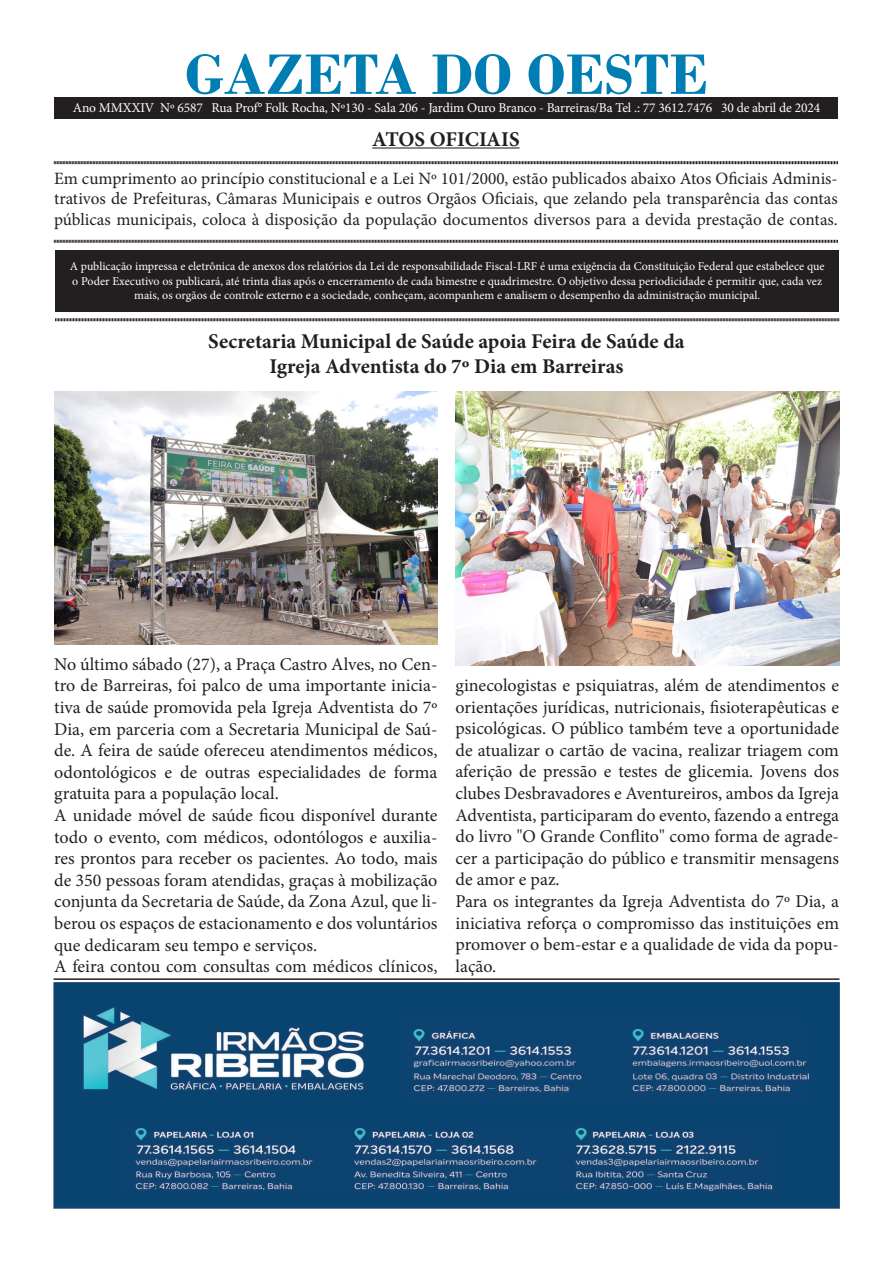
<style>
.page{position:relative;width:893px;height:1263px;background:#fff}
.page>*{position:absolute;margin:0;border:0;box-sizing:border-box;transform-origin:0 0}
.t1{font:700 60px "Bodoni";color:#007eb4}
.t2{font:700 21px "Minion Pro";color:#231f20}
.t3{font:18px/21.6px "Minion Pro";color:#231f20;text-align:justify}
.t4{font:17.25px/20.7px "Minion Pro";color:#231f20;text-align:justify}
.t5{font:13.5px "Minion Pro";letter-spacing:-.01em;color:#fff}
.t6{font:12px/14.4px "Minion Pro";color:#fff;text-align:center}
</style>
<div class="page">
<div style="left:55px;top:250px;width:784px;height:61px;background:#231f20"></div>
<hr style="left:372px;top:147px;width:148px;height:2px;background:#231f20">
<svg style="left:54px;top:161px;width:784px;height:4px;background:#908e8e"></svg>
<svg style="left:54px;top:239px;width:784px;height:4px;background:#908e8e"></svg>
<svg style="left:55px;top:318px;width:784px;height:4px;background:#908e8e"></svg>
<div style="left:54px;top:98px;width:784px;height:20px;background:#231f20"></div>
<img style="left:54px;top:392px;width:383px;height:252px">
<img style="left:455px;top:392px;width:384px;height:273px">
<hr style="left:54px;top:978px;width:785px;height:2px;background:#231f20">
<img style="left:54px;top:982px;width:785px;height:227px">
<p class="t1" style="left:185px;top:39px;width:525px">GAZETA DO OESTE</p>
<p class="t2" style="left:372px;top:124px;width:149px">ATOS OFICIAIS</p>
<p class="t4" style="left:54px;top:168px;width:785px">Em cumprimento ao princípio constitucional e a Lei Nº 101/2000, estão publicados abaixo Atos Oficiais Adminis&shy;trativos de Prefeituras, Câmaras Municipais e outros Orgãos Oficiais, que zelando pela transparência das contas públicas municipais, coloca à disposição da população documentos diversos para a devida prestação de contas.</p>
<p class="t6" style="left:70px;top:259px;width:756px">A publicação impressa e eletrônica de anexos dos relatórios da Lei de responsabilidade Fiscal-LRF é uma exigência da Constituição Federal que estabelece que o Poder Executivo os publicará, até trinta dias após o encerramento de cada bimestre e quadrimestre. O objetivo dessa periodicidade é permitir que, cada vez mais, os orgãos de controle externo e a sociedade, conheçam, acompanhem e analisem o desempenho da administração municipal.</p>
<p class="t5" style="left:73px;top:98px;width:749px">Ano MMXXIV Nº 6587 Rua Prof° Folk Rocha, Nº130 - Sala 206 - Jardim Ouro Branco - Barreiras/Ba Tel .: 77 3612.7476 30 de abril de 2024</p>
<p class="t2" style="left:208px;top:326px;width:478px">Secretaria Municipal de Saúde apoia Feira de Saúde da</p>
<p class="t2" style="left:269px;top:352px;width:356px">Igreja Adventista do 7º Dia em Barreiras</p>
<p class="t3" style="left:54px;top:653px;width:385px">No último sábado (27), a Praça Castro Alves, no Cen&shy;tro de Barreiras, foi palco de uma importante inicia&shy;tiva de saúde promovida pela Igreja Adventista do 7º Dia, em parceria com a Secretaria Municipal de Saú&shy;de. A feira de saúde ofereceu atendimentos médicos, odontológicos e de outras especialidades de forma gratuita para a população local.</p>
<p class="t3" style="left:54px;top:804px;width:385px">A unidade móvel de saúde ficou disponível durante todo o evento, com médicos, odontólogos e auxilia&shy;res prontos para receber os pacientes. Ao todo, mais de 350 pessoas foram atendidas, graças à mobilização conjunta da Secretaria de Saúde, da Zona Azul, que li&shy;berou os espaços de estacionamento e dos voluntários que dedicaram seu tempo e serviços.</p>
<p class="t3" style="left:54px;top:956px;width:385px">A feira contou com consultas com médicos clínicos,</p>
<p class="t3" style="left:455px;top:674px;width:385px">ginecologistas e psiquiatras, além de atendimentos e orientações jurídicas, nutricionais, fisioterapêuticas e psicológicas. O público também teve a oportunidade de atualizar o cartão de vacina, realizar triagem com aferição de pressão e testes de glicemia. Jovens dos clubes Desbravadores e Aventureiros, ambos da Igreja Adventista, participaram do evento, fazendo a entrega do livro "O Grande Conflito" como forma de agrade&shy;cer a participação do público e transmitir mensagens de amor e paz.</p>
<p class="t3" style="left:455px;top:890px;width:385px">Para os integrantes da Igreja Adventista do 7º Dia, a iniciativa reforça o compromisso das instituições em promover o bem-estar e a qualidade de vida da popu&shy;lação.</p>
</div>
